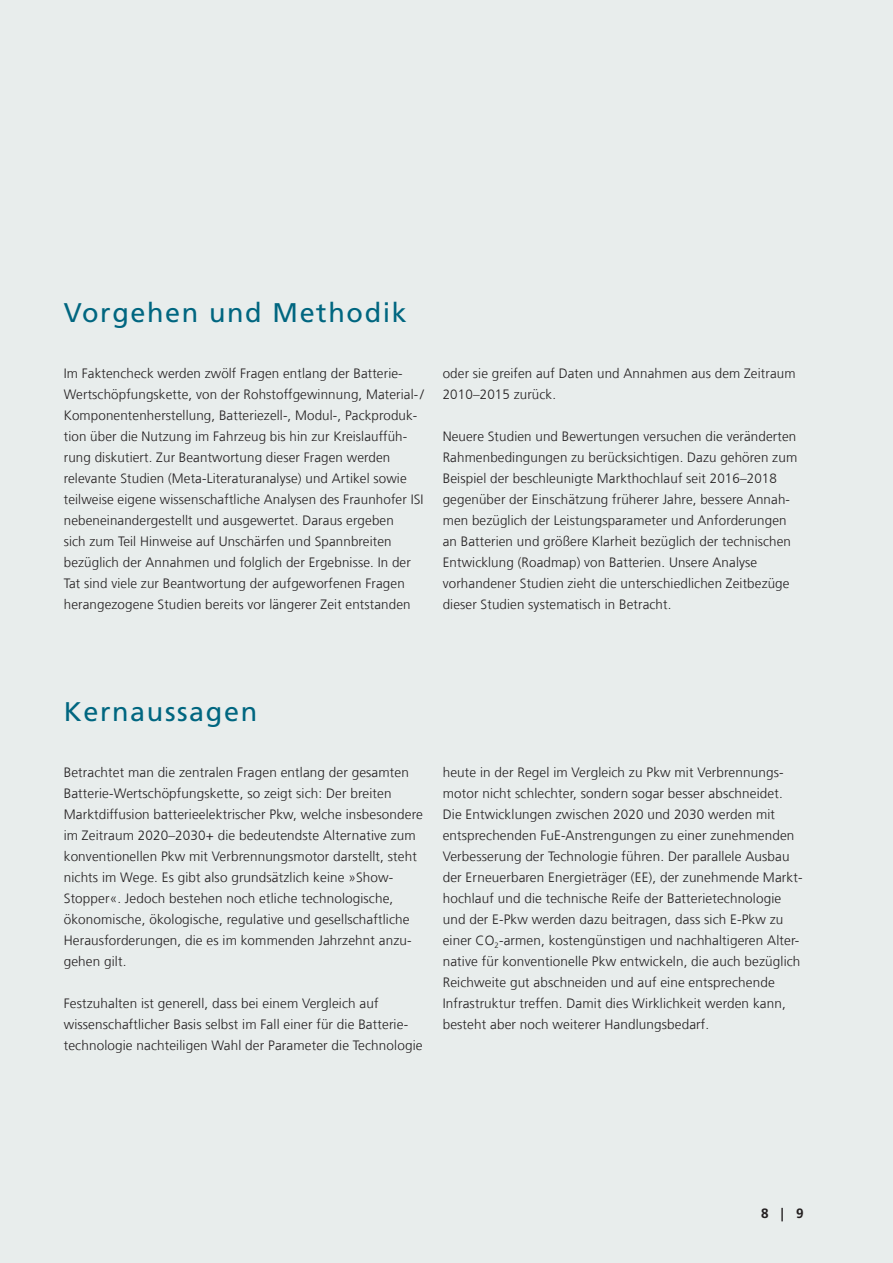
<style>
.page{position:relative;width:893px;height:1263px;background:#e8edec}
.page>*{position:absolute;margin:0;border:0;box-sizing:border-box;transform-origin:0 0}
._02_Überschrift_Frut{font:27px "Frutiger LT Com";letter-spacing:.06em;color:#006680}
._03_Fliesstext_Fruti{font:300 13.5px/21px "Frutiger LT Com";letter-spacing:.01em;color:#231f20}
.t1{font:700 13.5px "Frutiger LT Com";color:#231f20}
</style>
<div class="page">
<p class="_02_Überschrift_Frut" style="left:64px;top:297px;width:345px">Vorgehen und Methodik</p>
<p class="_03_Fliesstext_Fruti" style="left:64px;top:363px;width:362px">Im Faktencheck werden zwölf Fragen entlang der Batterie-Wertschöpfungskette, von der Rohstoffgewinnung, Material-/ Komponentenherstellung, Batteriezell-, Modul-, Packproduk&shy;tion über die Nutzung im Fahrzeug bis hin zur Kreislauffüh&shy;rung diskutiert. Zur Beantwortung dieser Fragen werden relevante Studien (Meta-Literaturanalyse) und Artikel sowie teilweise eigene wissenschaftliche Analysen des Fraunhofer ISI nebeneinandergestellt und ausgewertet. Daraus ergeben<br>sich zum Teil Hinweise auf Unschärfen und Spannbreiten bezüglich der Annahmen und folglich der Ergebnisse. In der Tat sind viele zur Beantwortung der aufgeworfenen Fragen herangezogene Studien bereits vor längerer Zeit entstanden</p>
<p class="_03_Fliesstext_Fruti" style="left:443px;top:363px;width:354px">oder sie greifen auf Daten und Annahmen aus dem Zeitraum<br>2010–2015 zurück.</p>
<p class="_03_Fliesstext_Fruti" style="left:443px;top:426px;width:356px">Neuere Studien und Bewertungen versuchen die veränderten Rahmenbedingungen zu berücksichtigen. Dazu gehören zum Beispiel der beschleunigte Markthochlauf seit 2016–2018 gegenüber der Einschätzung früherer Jahre, bessere Annah&shy;men bezüglich der Leistungsparameter und Anforderungen an Batterien und größere Klarheit bezüglich der technischen Entwicklung (Roadmap) von Batterien. Unsere Analyse vorhandener Studien zieht die unterschiedlichen Zeitbezüge dieser Studien systematisch in Betracht.</p>
<p class="_02_Überschrift_Frut" style="left:64px;top:696px;width:195px">Kernaussagen</p>
<p class="_03_Fliesstext_Fruti" style="left:64px;top:762px;width:361px">Betrachtet man die zentralen Fragen entlang der gesamten Batterie-Wertschöpfungskette, so zeigt sich: Der breiten Marktdiffusion batterieelektrischer Pkw, welche insbesondere im Zeitraum 2020–2030+ die bedeutendste Alternative zum konventionellen Pkw mit Verbrennungsmotor darstellt, steht nichts im Wege. Es gibt also grundsätzlich keine »Show-Stopper«. Jedoch bestehen noch etliche technologische, ökonomische, ökologische, regulative und gesellschaftliche Herausforderungen, die es im kommenden Jahrzehnt anzu&shy;gehen gilt.</p>
<p class="_03_Fliesstext_Fruti" style="left:64px;top:993px;width:360px">Festzuhalten ist generell, dass bei einem Vergleich auf wissenschaftlicher Basis selbst im Fall einer für die Batterie&shy;technologie nachteiligen Wahl der Parameter die Technologie</p>
<p class="_03_Fliesstext_Fruti" style="left:443px;top:762px;width:361px">heute in der Regel im Vergleich zu Pkw mit Verbrennungs&shy;motor nicht schlechter, sondern sogar besser abschneidet.<br>Die Entwicklungen zwischen 2020 und 2030 werden mit entsprechenden FuE-Anstrengungen zu einer zunehmenden Verbesserung der Technologie führen. Der parallele Ausbau der Erneuerbaren Energieträger (EE), der zunehmende Markt&shy;hochlauf und die technische Reife der Batterietechnologie und der E-Pkw werden dazu beitragen, dass sich E-Pkw zu einer CO<sub>2</sub>-armen, kostengünstigen und nachhaltigeren Alter&shy;native für konventionelle Pkw entwickeln, die auch bezüglich Reichweite gut abschneiden und auf eine entsprechende Infrastruktur treffen. Damit dies Wirklichkeit werden kann, besteht aber noch weiterer Handlungsbedarf.</p>
<p class="t1" style="left:761px;top:1205px;width:44px">8 | 9</p>
</div>
